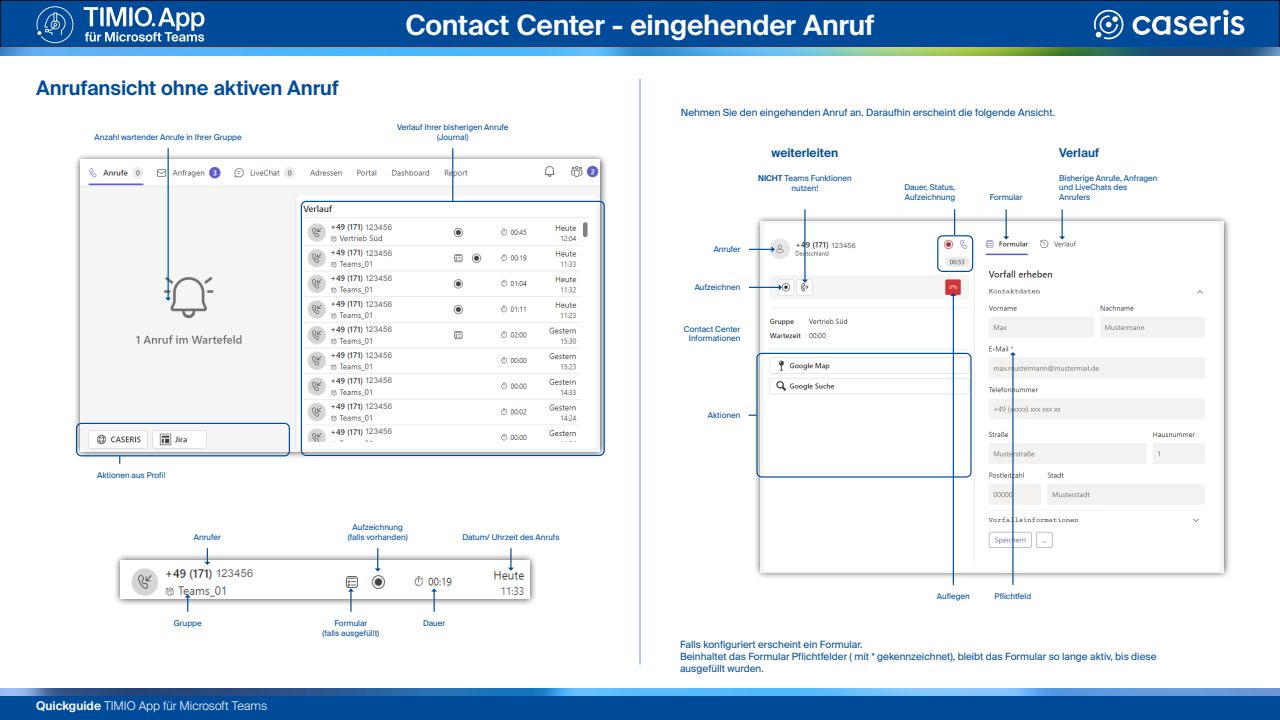
<style>
.page{position:relative;width:1280px;height:720px;background:#fff}
.page>*{position:absolute;margin:0;border:0;box-sizing:border-box;transform-origin:0 0}
.t1{font:600 28px "Suisse Intl";letter-spacing:-.01em;color:#fff}
.t2{font:600 20px "Suisse Intl";letter-spacing:-.005em;color:#004c99}
.t3{font:300 12px "Suisse Intl";letter-spacing:-.005em;color:#fff}
.t4{font:600 12px "Suisse Intl";color:#004c99}
.t5{font:10.96px "Arial";letter-spacing:.025em;color:#686867}
.t6{font:10px/12px "Suisse Intl";color:#004c99}
.t7{font:8px/9.6px "Suisse Intl";color:#004c99;text-align:center}
.t8{font:7.88px "Arial";letter-spacing:.03em;color:#686867}
.t9{font:7.2px "Arial";letter-spacing:.03em;color:#686867}
.s1{font-weight:600}
</style>
<div class="page">
<div style="left:0;top:0;width:1280px;height:48px;background:#004b99"></div>
<div style="left:0;top:0;width:1280px;height:48px;border:1px solid #000"></div>
<img style="left:0;top:48px;width:1280px;height:8px">
<img style="left:0;top:688px;width:1280px;height:8px">
<svg style="left:1133px;top:10px;width:111px;height:25px"></svg>
<svg style="left:1094px;top:9px;width:30px;height:30px"></svg>
<div style="left:0;top:696px;width:1280px;height:24px;background:#004b99"></div>
<svg style="left:84px;top:7px;width:120px;height:35px"></svg>
<svg style="left:37px;top:6px;width:36px;height:37px"></svg>
<div style="left:753px;top:214px;width:478px;height:366px;background:#000;opacity:.75"></div>
<img style="left:761px;top:222px;width:463px;height:350px">
<div style="left:73px;top:153px;width:534px;height:306px;background:#000;opacity:.75"></div>
<img style="left:80px;top:160px;width:520px;height:291px">
<div style="left:113px;top:553px;width:424px;height:53px;background:#000;opacity:.75"></div>
<img style="left:120px;top:560px;width:409px;height:38px">
<div style="left:364px;top:222px;width:33px;height:10px;background:#fff;border-radius:4px"></div>
<div style="left:364px;top:248px;width:33px;height:10px;background:#fff;border-radius:4px"></div>
<div style="left:364px;top:273px;width:33px;height:10px;background:#fff;border-radius:4px"></div>
<div style="left:364px;top:299px;width:33px;height:9px;background:#fff;border-radius:4px"></div>
<div style="left:364px;top:324px;width:33px;height:10px;background:#fff;border-radius:4px"></div>
<div style="left:364px;top:350px;width:33px;height:9px;background:#fff;border-radius:4px"></div>
<div style="left:364px;top:375px;width:33px;height:10px;background:#fff;border-radius:4px"></div>
<div style="left:364px;top:401px;width:33px;height:9px;background:#fff;border-radius:4px"></div>
<div style="left:364px;top:426px;width:33px;height:10px;background:#fff;border-radius:4px"></div>
<div style="left:213px;top:561px;width:65px;height:20px;background:#fff;border-radius:5px"></div>
<div style="left:829px;top:238px;width:41px;height:12px;background:#fff;border-radius:5px"></div>
<hr style="left:168px;top:149px;width:1px;height:150px;background:#004c99">
<svg style="left:165px;top:298px;width:6px;height:3px"></svg>
<hr style="left:452px;top:149px;width:1px;height:52px;background:#004c99">
<hr style="left:639px;top:80px;width:2px;height:584px;background:#b5caea">
<svg style="left:204px;top:549px;width:6px;height:16px"></svg>
<svg style="left:375px;top:549px;width:6px;height:23px"></svg>
<hr style="left:510px;top:549px;width:2px;height:20px;background:#004c99">
<svg style="left:508px;top:568px;width:6px;height:3px"></svg>
<svg style="left:431px;top:588px;width:6px;height:23px"></svg>
<hr style="left:350px;top:590px;width:2px;height:21px;background:#004c99">
<svg style="left:348px;top:588px;width:6px;height:4px"></svg>
<svg style="left:185px;top:594px;width:6px;height:17px"></svg>
<svg style="left:1003px;top:210px;width:6px;height:30px"></svg>
<svg style="left:1059px;top:210px;width:6px;height:30px"></svg>
<svg style="left:954px;top:210px;width:1px;height:25px"></svg>
<hr style="left:953px;top:295px;width:1px;height:290px;background:#004c99">
<svg style="left:950px;top:293px;width:6px;height:3px"></svg>
<hr style="left:1012px;top:354px;width:2px;height:231px;background:#004c99">
<svg style="left:1010px;top:352px;width:6px;height:3px"></svg>
<hr style="left:749px;top:287px;width:31px;height:1px;background:#004c99">
<svg style="left:779px;top:284px;width:3px;height:6px"></svg>
<hr style="left:804px;top:210px;width:2px;height:71px;background:#004c99">
<svg style="left:802px;top:280px;width:6px;height:3px"></svg>
<svg style="left:749px;top:246px;width:26px;height:6px"></svg>
<div style="left:301px;top:201px;width:304px;height:255px;border:1px solid #004c99;border-radius:5px"></div>
<div style="left:76px;top:423px;width:214px;height:33px;border:1px solid #004c99;border-radius:5px"></div>
<div style="left:937px;top:235px;width:36px;height:37px;border:1px solid #004c99;border-radius:5px"></div>
<div style="left:756px;top:353px;width:216px;height:125px;border:1px solid #004c99;border-radius:5px"></div>
<h2 class="t2" style="left:36px;top:77px;width:304px">Anrufansicht ohne aktiven Anruf</h2>
<h1 class="t1" style="left:405px;top:9px;width:471px">Contact Center - eingehender Anruf</h1>
<p class="t6" style="left:681px;top:106px;width:376px">Nehmen Sie den eingehenden Anruf an. Daraufhin erscheint die folgende Ansicht.</p>
<p class="t7" style="left:95px;top:132px;width:149px">Anzahl wartender Anrufe in Ihrer Gruppe</p>
<p class="t7" style="left:397px;top:123px;width:113px">Verlauf Ihrer bisherigen Anrufe (Journal)</p>
<p class="t7" style="left:97px;top:471px;width:70px">Aktionen aus Profil</p>
<p class="t7" style="left:194px;top:532px;width:29px">Anrufer</p>
<h3 class="t5" style="left:216px;top:566px;width:39px">123456</h3>
<p class="t7" style="left:174px;top:619px;width:29px">Gruppe</p>
<h3 class="t3" style="left:36px;top:699px;width:233px"><span class="s1">Quickguide</span> TIMIO App für Microsoft Teams</h3>
<p class="t8" style="left:365px;top:222px;width:29px">123456</p>
<p class="t8" style="left:365px;top:248px;width:29px">123456</p>
<p class="t8" style="left:365px;top:273px;width:29px">123456</p>
<p class="t8" style="left:365px;top:299px;width:29px">123456</p>
<p class="t8" style="left:365px;top:324px;width:29px">123456</p>
<p class="t8" style="left:365px;top:350px;width:29px">123456</p>
<p class="t8" style="left:365px;top:375px;width:29px">123456</p>
<p class="t8" style="left:365px;top:401px;width:29px">123456</p>
<p class="t8" style="left:365px;top:426px;width:29px">123456</p>
<p class="t7" style="left:348px;top:523px;width:61px">Aufzeichnung (falls vorhanden)</p>
<p class="t7" style="left:462px;top:532px;width:99px">Datum/ Uhrzeit des Anrufs</p>
<p class="t7" style="left:323px;top:619px;width:58px">Formular<br>(falls ausgefüllt)</p>
<p class="t7" style="left:423px;top:619px;width:24px">Dauer</p>
<h3 class="t4" style="left:772px;top:146px;width:68px">weiterleiten</h3>
<p class="t7" style="left:758px;top:174px;width:95px"><span class="s1">NICHT</span> Teams Funktionen nutzen!</p>
<p class="t7" style="left:714px;top:245px;width:29px">Anrufer</p>
<p class="t7" style="left:695px;top:283px;width:47px">Aufzeichnen</p>
<p class="t7" style="left:684px;top:324px;width:58px;text-align:right">Contact Center<br>Informationen</p>
<p class="t9" style="left:831px;top:241px;width:26px">123456</p>
<p class="t7" style="left:708px;top:411px;width:34px">Aktionen</p>
<p class="t7" style="left:904px;top:183px;width:52px;text-align:left">Dauer, Status,<br>Aufzeichnung</p>
<p class="t7" style="left:990px;top:192px;width:34px">Formular</p>
<h3 class="t4" style="left:1059px;top:146px;width:41px">Verlauf</h3>
<p class="t7" style="left:1059px;top:173px;width:100px;text-align:left">Bisherige Anrufe, Anfragen und LiveChats des<br>Anrufers</p>
<p class="t7" style="left:937px;top:592px;width:34px">Auflegen</p>
<p class="t7" style="left:995px;top:592px;width:38px">Pflichtfeld</p>
<p class="t6" style="left:680px;top:638px;width:478px">Falls konfiguriert erscheint ein Formular.<br>Beinhaltet das Formular Pflichtfelder ( mit * gekennzeichnet), bleibt das Formular so lange aktiv, bis diese ausgefüllt wurden.</p>
</div>
